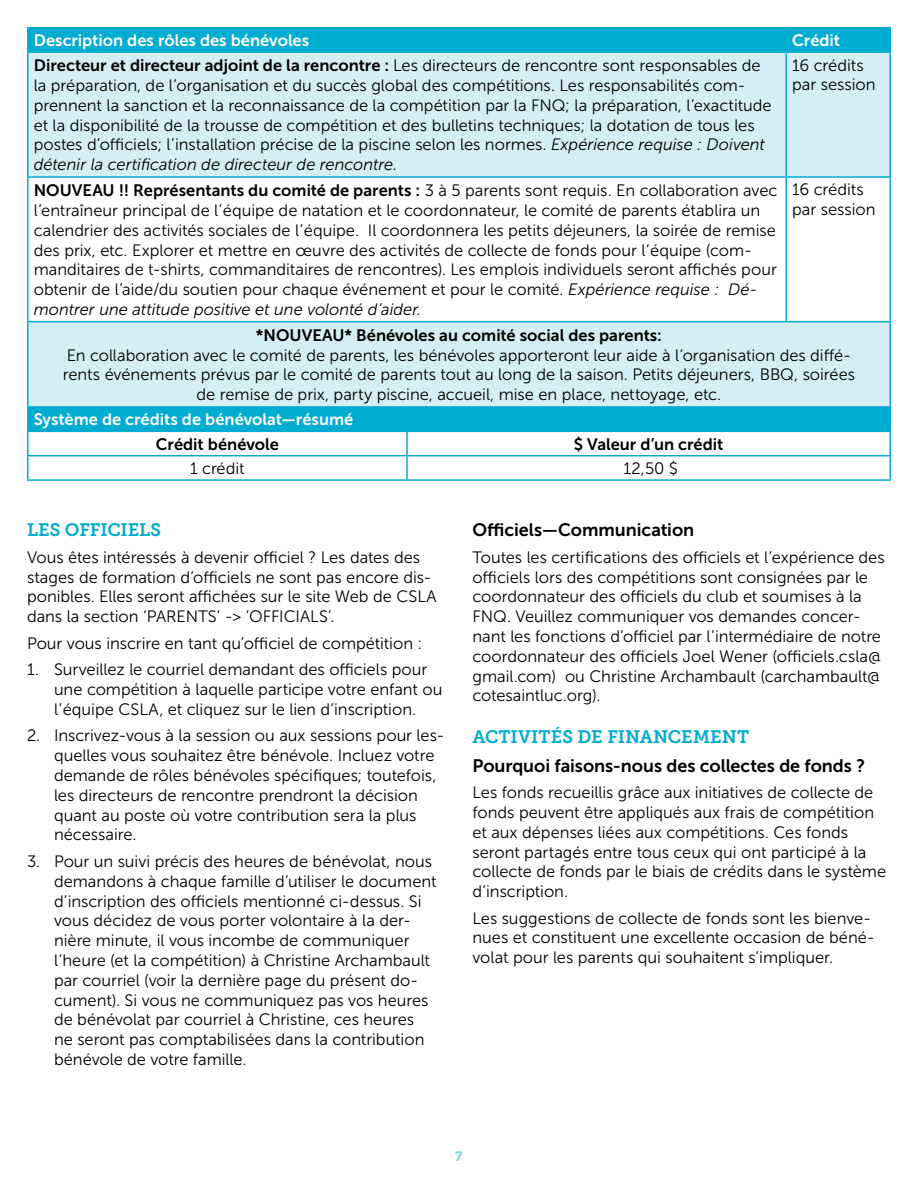
<style>
.page{position:relative;width:918px;height:1188px;background:#fff}
.page>*{position:absolute;margin:0;border:0;box-sizing:border-box;transform-origin:0 0}
.Subheads{font:18px "Museo Sans 700";letter-spacing:-.005em;color:#000}
.Headers{font:18px "Museo Slab 700";color:#00acd0}
.Paragraphs{font:16.5px/19.8px "Museo Sans 300";color:#000}
.Paragraphs-2{font:16.5px "Museo Sans 700";color:#fff}
.Paragraphs-3{font:16.5px "Museo Sans 700";letter-spacing:-.005em;color:#000}
.t1{font:13.5px "Museo Slab 700";color:#73cee3}
.s1{font-family:"Museo Sans 700"}
.s2{font-style:italic}
</style>
<div class="page">
<div style="left:28px;top:28px;width:862px;height:403px;background:#00acd0"></div>
<svg style="left:28px;top:53px;width:862px;height:353px;fill:#d5eef5"></svg>
<hr style="left:27px;top:27px;width:380px;height:1px;background:#00acd0">
<svg style="left:27px;top:28px;width:1px;height:23px"></svg>
<hr style="left:407px;top:27px;width:379px;height:1px;background:#00acd0">
<hr style="left:786px;top:27px;width:105px;height:1px;background:#00acd0">
<hr style="left:785px;top:28px;width:2px;height:23px;background:#00acd0">
<svg style="left:890px;top:28px;width:1px;height:23px"></svg>
<hr style="left:27px;top:51px;width:380px;height:2px;background:#00acd0">
<hr style="left:27px;top:53px;width:1px;height:123px;background:#00acd0">
<hr style="left:407px;top:51px;width:379px;height:2px;background:#00acd0">
<hr style="left:786px;top:51px;width:105px;height:2px;background:#00acd0">
<hr style="left:785px;top:53px;width:2px;height:123px;background:#00acd0">
<hr style="left:890px;top:53px;width:1px;height:123px;background:#00acd0">
<hr style="left:27px;top:176px;width:380px;height:2px;background:#00acd0">
<hr style="left:27px;top:178px;width:1px;height:143px;background:#00acd0">
<hr style="left:407px;top:176px;width:379px;height:2px;background:#00acd0">
<hr style="left:786px;top:176px;width:105px;height:2px;background:#00acd0">
<hr style="left:785px;top:178px;width:2px;height:143px;background:#00acd0">
<hr style="left:890px;top:178px;width:1px;height:143px;background:#00acd0">
<hr style="left:27px;top:321px;width:380px;height:1px;background:#00acd0">
<hr style="left:27px;top:322px;width:1px;height:84px;background:#00acd0">
<hr style="left:407px;top:321px;width:379px;height:1px;background:#00acd0">
<hr style="left:786px;top:321px;width:105px;height:1px;background:#00acd0">
<hr style="left:890px;top:322px;width:1px;height:84px;background:#00acd0">
<hr style="left:27px;top:406px;width:380px;height:2px;background:#00acd0">
<hr style="left:407px;top:406px;width:379px;height:2px;background:#00acd0">
<hr style="left:786px;top:406px;width:105px;height:2px;background:#00acd0">
<hr style="left:785px;top:408px;width:2px;height:23px;background:#00acd0">
<hr style="left:27px;top:431px;width:380px;height:1px;background:#00acd0">
<hr style="left:407px;top:431px;width:379px;height:1px;background:#00acd0">
<hr style="left:406px;top:432px;width:2px;height:23px;background:#00acd0">
<hr style="left:786px;top:431px;width:105px;height:1px;background:#00acd0">
<hr style="left:27px;top:455px;width:380px;height:1px;background:#00acd0">
<svg style="left:27px;top:408px;width:1px;height:71px"></svg>
<hr style="left:407px;top:455px;width:379px;height:1px;background:#00acd0">
<hr style="left:406px;top:456px;width:2px;height:23px;background:#00acd0">
<hr style="left:786px;top:455px;width:105px;height:1px;background:#00acd0">
<svg style="left:890px;top:408px;width:1px;height:71px"></svg>
<hr style="left:27px;top:479px;width:380px;height:2px;background:#00acd0">
<hr style="left:407px;top:479px;width:379px;height:2px;background:#00acd0">
<hr style="left:786px;top:479px;width:105px;height:2px;background:#00acd0">
<p class="Paragraphs-2" style="left:34px;top:31px;width:277px">Description des rôles des bénévoles</p>
<p class="Paragraphs-2" style="left:792px;top:31px;width:49px">Crédit</p>
<p class="Paragraphs" style="left:34px;top:56px;width:739px"><span class="s1">Directeur et directeur adjoint de la rencontre :</span> Les directeurs de rencontre sont responsables de la préparation, de l’organisation et du succès global des compétitions. Les responsabilités com&shy;prennent la sanction et la reconnaissance de la compétition par la FNQ; la préparation, l’exactitude et la disponibilité de la trousse de compétition et des bulletins techniques; la dotation de tous les postes d’officiels; l’installation précise de la piscine selon les normes. <span class="s2">Expérience requise : Doivent détenir la certification de directeur de rencontre.</span></p>
<p class="Paragraphs" style="left:792px;top:55px;width:85px">16 crédits par session</p>
<p class="Paragraphs" style="left:34px;top:181px;width:745px"><span class="s1">NOUVEAU !! Représentants du comité de parents :</span> 3 à 5 parents sont requis. En collaboration avec l’entraîneur principal de l’équipe de natation et le coordonnateur, le comité de parents établira un calendrier des activités sociales de l’équipe. Il coordonnera les petits déjeuners, la soirée de remise des prix, etc. Explorer et mettre en œuvre des activités de collecte de fonds pour l’équipe (com&shy;manditaires de t-shirts, commanditaires de rencontres). Les emplois individuels seront affichés pour obtenir de l’aide/du soutien pour chaque événement et pour le comité. <span class="s2">Expérience requise : Dé&shy;montrer une attitude positive et une volonté d’aider.</span></p>
<p class="Paragraphs" style="left:792px;top:180px;width:85px">16 crédits par session</p>
<p class="Paragraphs" style="left:63px;top:325px;width:794px;text-align:center"><span class="s1">*NOUVEAU* Bénévoles au comité social des parents:<br></span>En collaboration avec le comité de parents, les bénévoles apporteront leur aide à l’organisation des diffé&shy;rents événements prévus par le comité de parents tout au long de la saison. Petits déjeuners, BBQ, soirées de remise de prix, party piscine, accueil, mise en place, nettoyage, etc.</p>
<p class="Paragraphs-2" style="left:34px;top:410px;width:321px">Système de crédits de bénévolat—résumé</p>
<p class="Paragraphs-3" style="left:156px;top:435px;width:124px">Crédit bénévole</p>
<p class="Paragraphs-3" style="left:574px;top:435px;width:151px">$ Valeur d’un crédit</p>
<p class="Paragraphs" style="left:190px;top:459px;width:56px">1 crédit</p>
<p class="Paragraphs" style="left:624px;top:459px;width:56px">12,50 $</p>
<p class="Headers" style="left:27px;top:520px;width:136px">LES OFFICIELS</p>
<p class="Paragraphs" style="left:27px;top:547px;width:411px">Vous êtes intéressés à devenir officiel ? Les dates des stages de formation d’officiels ne sont pas encore dis&shy;ponibles. Elles seront affichées sur le site Web de CSLA dans la section ‘PARENTS’ -&gt; ‘OFFICIALS’.</p>
<p class="Paragraphs" style="left:27px;top:633px;width:397px">Pour vous inscrire en tant qu’officiel de compétition :</p>
<p class="Paragraphs" style="left:54px;top:660px;width:390px;text-indent:-27px">1. Surveillez le courriel demandant des officiels pour une compétition à laquelle participe votre enfant ou l’équipe CSLA, et cliquez sur le lien d’inscription.</p>
<p class="Paragraphs" style="left:54px;top:726px;width:392px;text-indent:-27px">2. Inscrivez-vous à la session ou aux sessions pour les&shy;quelles vous souhaitez être bénévole. Incluez votre demande de rôles bénévoles spécifiques; toutefois, les directeurs de rencontre prendront la décision quant au poste où votre contribution sera la plus nécessaire.</p>
<p class="Paragraphs" style="left:54px;top:852px;width:384px;text-indent:-27px">3. Pour un suivi précis des heures de bénévolat, nous demandons à chaque famille d’utiliser le document d’inscription des officiels mentionné ci-dessus. Si vous décidez de vous porter volontaire à la der&shy;nière minute, il vous incombe de communiquer l’heure (et la compétition) à Christine Archambault par courriel (voir la dernière page du présent do&shy;cument). Si vous ne communiquez pas vos heures de bénévolat par courriel à Christine, ces heures ne seront pas comptabilisées dans la contribution bénévole de votre famille.</p>
<p class="Subheads" style="left:472px;top:520px;width:223px">Officiels—Communication</p>
<p class="Paragraphs" style="left:472px;top:547px;width:414px">Toutes les certifications des officiels et l’expérience des officiels lors des compétitions sont consignées par le coordonnateur des officiels du club et soumises à la FNQ. Veuillez communiquer vos demandes concer&shy;nant les fonctions d’officiel par l’intermédiaire de notre coordonnateur des officiels Joel Wener (officiels.csla@ gmail.com) ou Christine Archambault (carchambault@ cotesaintluc.org).</p>
<p class="Headers" style="left:472px;top:727px;width:278px">ACTIVITÉS DE FINANCEMENT</p>
<p class="Subheads" style="left:472px;top:755px;width:394px">Pourquoi faisons-nous des collectes de fonds ?</p>
<p class="Paragraphs" style="left:472px;top:783px;width:415px">Les fonds recueillis grâce aux initiatives de collecte de fonds peuvent être appliqués aux frais de compétition et aux dépenses liées aux compétitions. Ces fonds seront partagés entre tous ceux qui ont participé à la collecte de fonds par le biais de crédits dans le système d’inscription.</p>
<p class="Paragraphs" style="left:472px;top:908px;width:404px">Les suggestions de collecte de fonds sont les bienve&shy;nues et constituent une excellente occasion de béné&shy;volat pour les parents qui souhaitent s’impliquer.</p>
<p class="t1" style="left:455px;top:1149px;width:9px">7</p>
</div>
